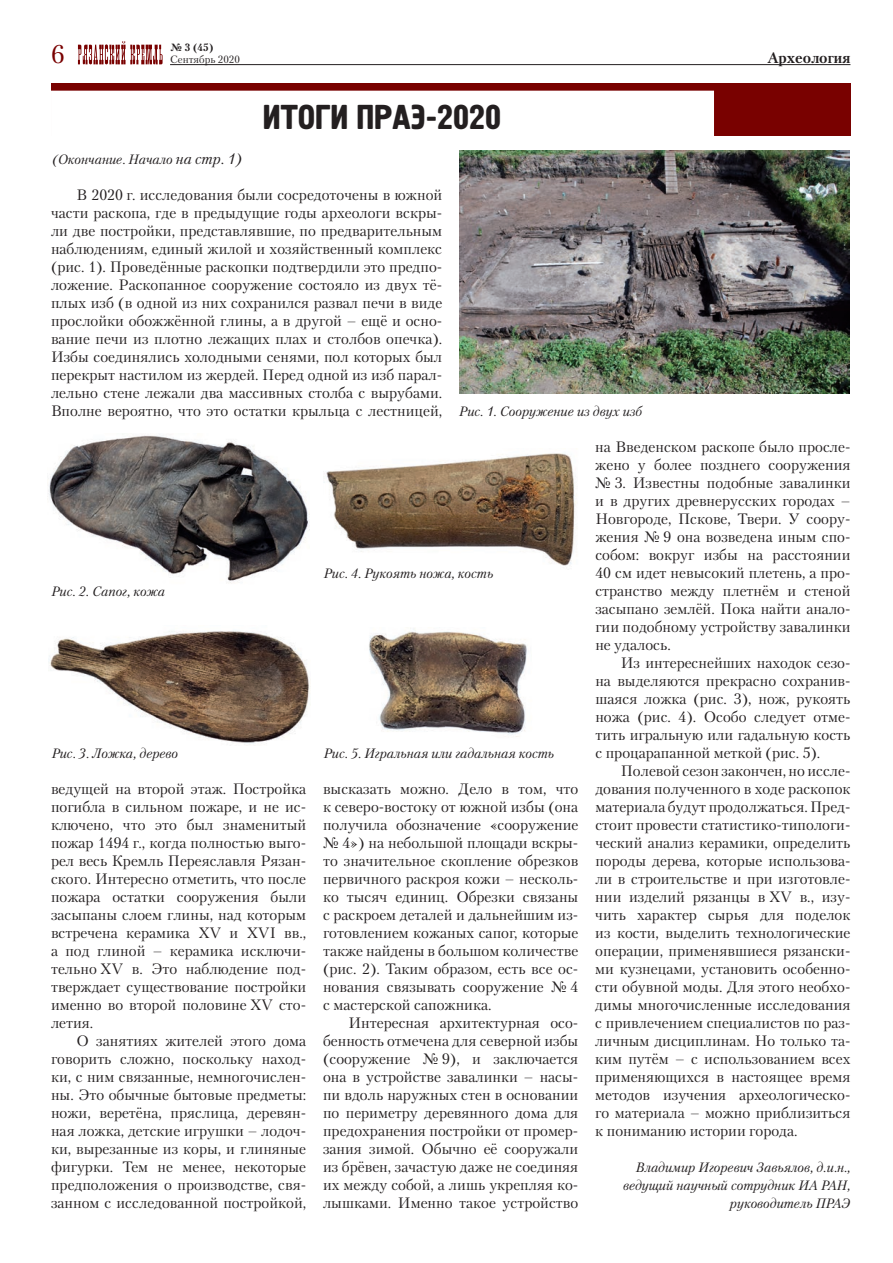
<style>
.page{position:relative;width:893px;height:1263px;background:#fff}
.page>*{position:absolute;margin:0;border:0;box-sizing:border-box;transform-origin:0 0}
.t1{font:34.5px "Hermes C";color:#231f20}
.t2{font:25.5px "Petersburg C";color:#790100}
.t3{font:15px/18px "Petersburg C";color:#231f20;text-align:justify}
.t4{font:700 15px "Petersburg C";color:#231f20}
.t5{font:italic 13.5px/18px "Petersburg C";color:#231f20;text-align:right}
.t6{font:10.5px "Petersburg C";color:#231f20}
.t7{font:700 10.5px "Petersburg C";color:#231f20}
.s1{font-size:15px}
</style>
<div class="page">
<svg style="left:78px;top:41px;width:85px;height:23px"></svg>
<hr style="left:170px;top:64px;width:680px;height:1px;background:#231f20">
<div style="left:51px;top:83px;width:799px;height:53px;background:#790100"></div>
<div style="left:50px;top:91px;width:664px;height:55px;background:#fff"></div>
<img style="left:48px;top:435px;width:262px;height:148px">
<img style="left:369px;top:629px;width:158px;height:108px">
<img style="left:48px;top:631px;width:262px;height:113px">
<img style="left:459px;top:150px;width:391px;height:243px">
<img style="left:324px;top:453px;width:252px;height:113px">
<h2 class="t2" style="left:51px;top:39px;width:15px">6</h2>
<p class="t7" style="left:170px;top:40px;width:45px">№ 3 (45)</p>
<p class="t6" style="left:170px;top:53px;width:71px">Сентябрь 2020</p>
<p class="t5" style="left:52px;top:150px;width:192px">(Окончание. Начало <span class="s1">на стр. 1)</span></p>
<h1 class="t1" style="left:263px;top:97px;width:240px">Итоги ПРАЭ-2020</h1>
<p class="t4" style="left:767px;top:49px;width:85px">Археология</p>
<p class="t3" style="left:51px;top:185px;width:393px;text-indent:26px">В 2020 г. исследования были сосредоточены в южной части раскопа, где в предыдущие годы археологи вскры&shy;ли две постройки, представлявшие, по предварительным наблюдениям, единый жилой и хозяйственный комплекс (рис. 1). Проведённые раскопки подтвердили это предпо&shy;ложение. Раскопанное сооружение состояло из двух тё&shy;плых изб (в одной из них сохранился развал печи в виде прослойки обожжённой глины, а в другой – ещё и осно&shy;вание печи из плотно лежащих плах и столбов опечка).<br>Избы соединялись холодными сенями, пол которых был перекрыт настилом из жердей. Перед одной из изб парал&shy;лельно стене лежали два массивных столба с вырубами.<br>Вполне вероятно, что это остатки крыльца с лестницей,</p>
<p class="t5" style="left:459px;top:402px;width:184px">Рис. 1. Сооружение из двух изб</p>
<p class="t3" style="left:595px;top:437px;width:257px">на Введенском раскопе было просле&shy;жено у более позднего сооружения № 3. Известны подобные завалинки и в других древнерусских городах – Новгороде, Пскове, Твери. У соору&shy;жения № 9 она возведена иным спо&shy;собом: вокруг избы на расстоянии 40 см идет невысокий плетень, а про&shy;странство между плетнём и стеной засыпано землёй. Пока найти анало&shy;гии подобному устройству завалинки не удалось.</p>
<p class="t3" style="left:595px;top:653px;width:257px;text-indent:26px">Из интереснейших находок сезо&shy;на выделяются прекрасно сохранив&shy;шаяся ложка (рис. 3), нож, рукоять ножа (рис. 4). Особо следует отме&shy;тить игральную или гадальную кость с процарапанной меткой (рис. 5).</p>
<p class="t3" style="left:595px;top:761px;width:257px;text-indent:26px">Полевой сезон закончен, но иссле&shy;дования полученного в ходе раскопок материала будут продолжаться. Пред&shy;стоит провести статистико-типологи&shy;ческий анализ керамики, определить породы дерева, которые использова&shy;ли в строительстве и при изготовле&shy;нии изделий рязанцы в XV в., изу&shy;чить характер сырья для поделок из кости, выделить технологические операции, применявшиеся рязански&shy;ми кузнецами, установить особенно&shy;сти обувной моды. Для этого необхо&shy;димы многочисленные исследования с привлечением специалистов по раз&shy;личным дисциплинам. Но только та&shy;ким путём – с использованием всех применяющихся в настоящее время методов изучения археологическо&shy;го материала – можно приблизиться к пониманию истории города.</p>
<p class="t5" style="left:623px;top:1158px;width:229px">Владимир Игоревич Завьялов, д.и.н., ведущий научный сотрудник ИА РАН, руководитель ПРАЭ</p>
<p class="t5" style="left:324px;top:564px;width:171px">Рис. 4. Рукоять ножа, кость</p>
<p class="t5" style="left:52px;top:582px;width:115px">Рис. 2. Сапог, кожа</p>
<p class="t5" style="left:52px;top:744px;width:128px">Рис. 3. Ложка, дерево</p>
<p class="t5" style="left:324px;top:744px;width:232px">Рис. 5. Игральная или гадальная кость</p>
<p class="t3" style="left:323px;top:779px;width:257px">высказать можно. Дело в том, что к северо-востоку от южной избы (она получила обозначение «сооружение № 4») на небольшой площади вскры&shy;то значительное скопление обрезков первичного раскроя кожи – несколь&shy;ко тысяч единиц. Обрезки связаны с раскроем деталей и дальнейшим из&shy;готовлением кожаных сапог, которые также найдены в большом количестве (рис. 2). Таким образом, есть все ос&shy;нования связывать сооружение № 4 с мастерской сапожника.</p>
<p class="t3" style="left:323px;top:1013px;width:257px;text-indent:26px">Интересная архитектурная осо&shy;бенность отмечена для северной избы (сооружение № 9), и заключается она в устройстве завалинки – насы&shy;пи вдоль наружных стен в основании по периметру деревянного дома для предохранения постройки от промер&shy;зания зимой. Обычно её сооружали из брёвен, зачастую даже не соединяя их между собой, а лишь укрепляя ко&shy;лышками. Именно такое устройство</p>
<p class="t3" style="left:51px;top:779px;width:257px">ведущей на второй этаж. Постройка погибла в сильном пожаре, и не ис&shy;ключено, что это был знаменитый пожар 1494 г., когда полностью выго&shy;рел весь Кремль Переяславля Рязан&shy;ского. Интересно отметить, что после пожара остатки сооружения были засыпаны слоем глины, над которым встречена керамика XV и XVI вв., а под глиной – керамика исключи&shy;тельно XV в. Это наблюдение под&shy;тверждает существование постройки именно во второй половине XV сто&shy;летия.</p>
<p class="t3" style="left:51px;top:1031px;width:257px;text-indent:26px">О занятиях жителей этого дома говорить сложно, поскольку наход&shy;ки, с ним связанные, немногочислен&shy;ны. Это обычные бытовые предметы: ножи, веретёна, пряслица, деревян&shy;ная ложка, детские игрушки – лодоч&shy;ки, вырезанные из коры, и глиняные фигурки. Тем не менее, некоторые предположения о производстве, свя&shy;занном с исследованной постройкой,</p>
</div>
